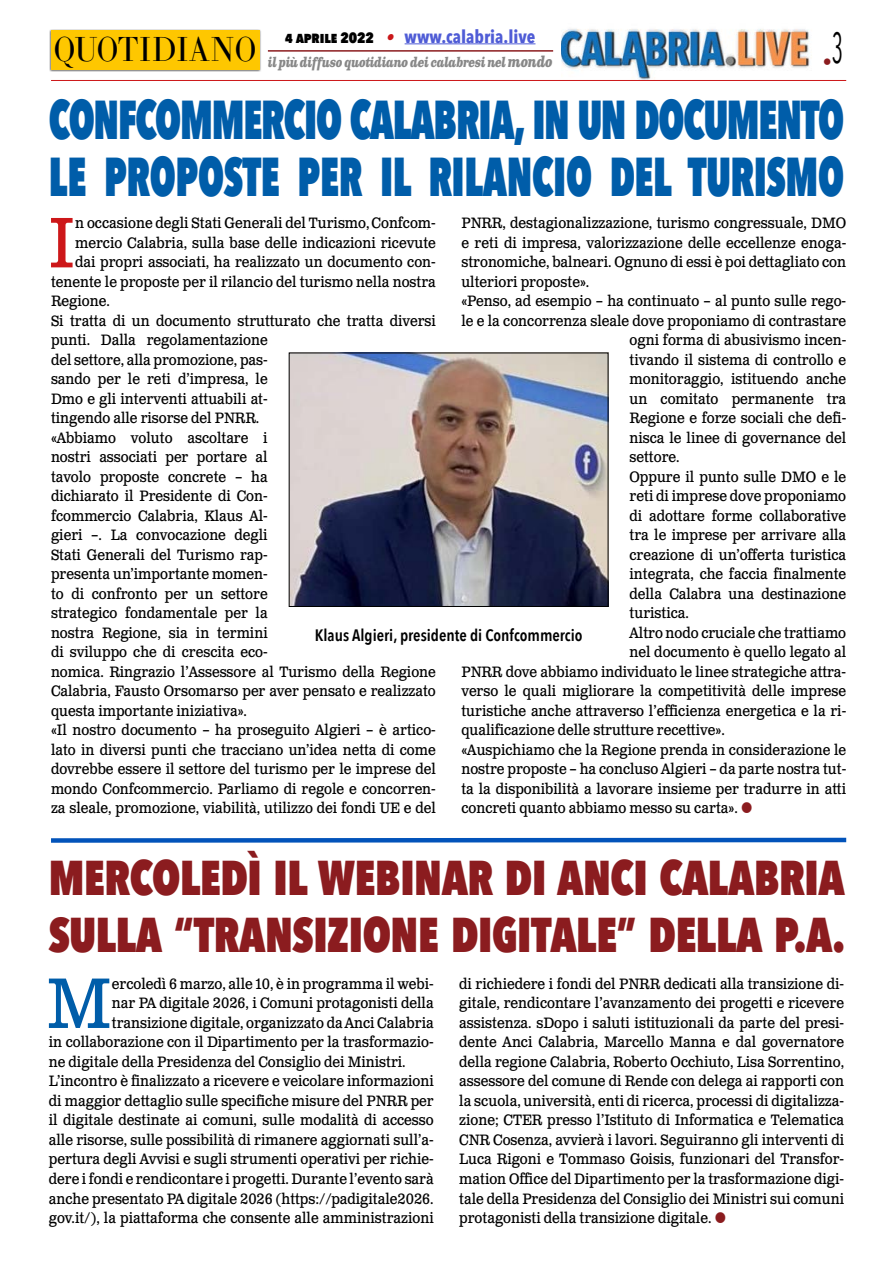
<style>
.page{position:relative;width:893px;height:1263px;background:#fff}
.page>*{position:absolute;margin:0;border:0;box-sizing:border-box;transform-origin:0 0}
.t1{font:71.25px "Clarendon Text Pro";color:#cd1719;scale:.9 1}
.t2{font:71.25px "Clarendon Text Pro";color:#005da9;scale:.9 1}
.t3{font:800 54.6px/57px "Avenir Next Condensed";letter-spacing:-.03em;color:#005da9;scale:.75 1}
.t4{font:800 48.75px/57px "Avenir Next Condensed";letter-spacing:-.01em;color:#8b1c1f;scale:.91 1}
.t5{font:34.2px "LTC Bodoni 175 Pro";color:#000;scale:.88 1}
.t6{font:700 18px "Avenir Next Condensed";color:#4f5cd6}
.t7{font:18px "Avenir Next Condensed";color:#8b1c1f}
.t8{font:600 16.5px "Avenir Next Condensed";color:#000}
.t9{font:15px/19.5px "Clarendon Text Pro";color:#000;text-align:justify;scale:.9 1}
.t10{font:italic 700 13.5px "Clarendon Text Pro";letter-spacing:-.05em;color:#878787;scale:.79 1}
.s1{font-weight:800;font-size:15px;color:#000}
.s2{font-family:"Clarendon Text Pro";font-style:italic;font-size:16.5px;color:#ca181a}
.s3{font-size:15px}
</style>
<div class="page">
<img style="left:561px;top:29px;width:249px;height:51px">
<hr style="left:51px;top:80px;width:795px;height:1px;background:#cd1719">
<div style="left:49px;top:29px;width:212px;height:43px;background:#000;opacity:.75"></div>
<div style="left:51px;top:31px;width:208px;height:39px;background:#fec700"></div>
<hr style="left:405px;top:43px;width:130px;height:1px;background:#4f5cd6">
<hr style="left:268px;top:50px;width:285px;height:2px;background:#8b1c1f">
<img style="left:291px;top:355px;width:315px;height:250px">
<div style="left:289px;top:353px;width:319px;height:254px;border:1px solid #000"></div>
<svg style="left:51px;top:837px;width:796px;height:6px;background:#417dcb"></svg>
<h3 class="t5" style="left:54px;top:27px;width:232px">QUOTIDIANO</h3>
<p class="t6" style="left:285px;top:25px;width:252px"><span class="s1">4 aprile 2022</span> <span class="s2">•</span> www.calabria.live</p>
<p class="t10" style="left:268px;top:53px;width:362px">il più diffuso quotidiano dei calabresi nel <span class="s3">mondo</span></p>
<p class="t7" style="left:823px;top:46px;width:22px">•<sup>3</sup></p>
<h2 class="t3" style="left:49px;top:90px;width:1062px">CONFCOMMERCIO CALABRIA, IN UN DOCUMENTO<br>LE PROPOSTE PER IL RILANCIO DEL TURISMO</h2>
<h1 class="t1" style="left:49px;top:200px;width:31px">I</h1>
<p class="t9" style="left:75px;top:214px;width:402px">n occasione degli Stati Generali del Turismo, Confcom-</p>
<p class="t9" style="left:461px;top:214px;width:429px">PNRR, destagionalizzazione, turismo congressuale, DMO</p>
<p class="t9" style="left:461px;top:234px;width:429px">e reti di impresa, valorizzazione delle eccellenze enoga-</p>
<p class="t9" style="left:461px;top:253px;width:429px">stronomiche, balneari. Ognuno di essi è poi dettagliato con</p>
<p class="t9" style="left:461px;top:273px;width:144px">ulteriori proposte».</p>
<p class="t9" style="left:461px;top:292px;width:429px">«Penso, ad esempio – ha continuato – al punto sulle rego-</p>
<p class="t9" style="left:461px;top:312px;width:429px">le e la concorrenza sleale dove proponiamo di contrastare</p>
<p class="t9" style="left:629px;top:331px;width:242px">ogni forma di abusivismo incen-</p>
<p class="t9" style="left:629px;top:351px;width:242px">tivando il sistema di controllo e</p>
<p class="t9" style="left:629px;top:370px;width:242px">monitoraggio, istituendo anche</p>
<p class="t9" style="left:629px;top:390px;width:242px">un comitato permanente tra</p>
<p class="t9" style="left:629px;top:409px;width:242px">Regione e forze sociali che defi-</p>
<p class="t9" style="left:629px;top:429px;width:242px">nisca le linee di governance del</p>
<p class="t9" style="left:629px;top:448px;width:57px">settore.</p>
<p class="t9" style="left:629px;top:468px;width:242px">Oppure il punto sulle DMO e le</p>
<p class="t9" style="left:629px;top:487px;width:242px">reti di imprese dove proponiamo</p>
<p class="t9" style="left:629px;top:507px;width:242px">di adottare forme collaborative</p>
<p class="t9" style="left:629px;top:526px;width:242px">tra le imprese per arrivare alla</p>
<p class="t9" style="left:629px;top:546px;width:242px">creazione di un’offerta turistica</p>
<p class="t9" style="left:629px;top:565px;width:242px">integrata, che faccia finalmente</p>
<p class="t9" style="left:629px;top:585px;width:242px">della Calabra una destinazione</p>
<p class="t9" style="left:629px;top:604px;width:68px">turistica.</p>
<p class="t9" style="left:629px;top:624px;width:242px">Altro nodo cruciale che trattiamo</p>
<p class="t9" style="left:629px;top:643px;width:242px">nel documento è quello legato al</p>
<p class="t9" style="left:461px;top:663px;width:429px">PNRR dove abbiamo individuato le linee strategiche attra-</p>
<p class="t9" style="left:461px;top:682px;width:429px">verso le quali migliorare la competitività delle imprese</p>
<p class="t9" style="left:461px;top:702px;width:429px">turistiche anche attraverso l’efficienza energetica e la ri-</p>
<p class="t9" style="left:461px;top:721px;width:294px">qualificazione delle strutture recettive».</p>
<p class="t9" style="left:461px;top:741px;width:429px">«Auspichiamo che la Regione prenda in considerazione le</p>
<p class="t9" style="left:461px;top:760px;width:429px">nostre proposte – ha concluso Algieri – da parte nostra tut-</p>
<p class="t9" style="left:461px;top:780px;width:429px">ta la disponibilità a lavorare insieme per tradurre in atti</p>
<p class="t9" style="left:461px;top:799px;width:309px">concreti quanto abbiamo messo su carta».</p>
<h3 class="t4" style="left:49px;top:849px;width:877px">MERCOLEDÌ IL WEBINAR DI ANCI CALABRIA<br>SULLA “TRANSIZIONE DIGITALE” DELLA P.A.</h3>
<h1 class="t2" style="left:46px;top:960px;width:74px">M</h1>
<p class="t9" style="left:112px;top:975px;width:359px">ercoledì 6 marzo, alle 10, è in programma il webi-</p>
<p class="t9" style="left:75px;top:234px;width:402px">mercio Calabria, sulla base delle indicazioni ricevute</p>
<p class="t9" style="left:75px;top:253px;width:402px">dai propri associati, ha realizzato un documento con-</p>
<p class="t9" style="left:51px;top:273px;width:429px">tenente le proposte per il rilancio del turismo nella nostra</p>
<p class="t9" style="left:51px;top:292px;width:67px">Regione.</p>
<p class="t9" style="left:51px;top:312px;width:429px">Si tratta di un documento strutturato che tratta diversi</p>
<p class="t9" style="left:51px;top:331px;width:242px">punti. Dalla regolamentazione</p>
<p class="t9" style="left:51px;top:351px;width:242px">del settore, alla promozione, pas-</p>
<p class="t9" style="left:51px;top:370px;width:242px">sando per le reti d’impresa, le</p>
<p class="t9" style="left:51px;top:390px;width:242px">Dmo e gli interventi attuabili at-</p>
<p class="t9" style="left:51px;top:409px;width:233px">tingendo alle risorse del PNRR.</p>
<p class="t9" style="left:51px;top:429px;width:242px">«Abbiamo voluto ascoltare i</p>
<p class="t9" style="left:51px;top:448px;width:242px">nostri associati per portare al</p>
<p class="t9" style="left:51px;top:468px;width:242px">tavolo proposte concrete – ha</p>
<p class="t9" style="left:51px;top:487px;width:242px">dichiarato il Presidente di Con-</p>
<p class="t9" style="left:51px;top:507px;width:242px">fcommercio Calabria, Klaus Al-</p>
<p class="t9" style="left:51px;top:526px;width:242px">gieri –. La convocazione degli</p>
<p class="t9" style="left:51px;top:546px;width:242px">Stati Generali del Turismo rap-</p>
<p class="t9" style="left:51px;top:565px;width:242px">presenta un’importante momen-</p>
<p class="t9" style="left:51px;top:585px;width:242px">to di confronto per un settore</p>
<p class="t9" style="left:51px;top:604px;width:242px">strategico fondamentale per la</p>
<p class="t9" style="left:51px;top:624px;width:242px">nostra Regione, sia in termini</p>
<p class="t9" style="left:51px;top:643px;width:242px">di sviluppo che di crescita eco-</p>
<p class="t9" style="left:51px;top:663px;width:429px">nomica. Ringrazio l’Assessore al Turismo della Regione</p>
<p class="t9" style="left:51px;top:682px;width:429px">Calabria, Fausto Orsomarso per aver pensato e realizzato</p>
<p class="t9" style="left:51px;top:702px;width:219px">questa importante iniziativa».</p>
<p class="t9" style="left:51px;top:721px;width:429px">«Il nostro documento – ha proseguito Algieri – è artico-</p>
<p class="t9" style="left:51px;top:741px;width:429px">lato in diversi punti che tracciano un’idea netta di come</p>
<p class="t9" style="left:51px;top:760px;width:429px">dovrebbe essere il settore del turismo per le imprese del</p>
<p class="t9" style="left:51px;top:780px;width:429px">mondo Confcommercio. Parliamo di regole e concorren-</p>
<p class="t9" style="left:51px;top:799px;width:429px">za sleale, promozione, viabilità, utilizzo dei fondi UE e del</p>
<p class="t8" style="left:315px;top:620px;width:269px">Klaus Algieri, presidente di Confcommercio</p>
<p class="t9" style="left:459px;top:975px;width:429px">di richiedere i fondi del PNRR dedicati alla transizione di&shy;gitale, rendicontare l’avanzamento dei progetti e ricevere assistenza. sDopo i saluti istituzionali da parte del presi&shy;dente Anci Calabria, Marcello Manna e dal governatore della regione Calabria, Roberto Occhiuto, Lisa Sorrentino, assessore del comune di Rende con delega ai rapporti con la scuola, università, enti di ricerca, processi di digitalizza&shy;zione; CTER presso l’Istituto di Informatica e Telematica CNR Cosenza, avvierà i lavori. Seguiranno gli interventi di Luca Rigoni e Tommaso Goisis, funzionari del Transfor&shy;mation Office del Dipartimento per la trasformazione digi&shy;tale della Presidenza del Consiglio dei Ministri sui comuni protagonisti della transizione digitale.</p>
<p class="t9" style="left:112px;top:994px;width:359px">nar PA digitale 2026, i Comuni protagonisti della</p>
<p class="t9" style="left:112px;top:1014px;width:359px">transizione digitale, organizzato da Anci Calabria</p>
<p class="t9" style="left:49px;top:1033px;width:429px">in collaborazione con il Dipartimento per la trasformazio-</p>
<p class="t9" style="left:49px;top:1053px;width:398px">ne digitale della Presidenza del Consiglio dei Ministri.</p>
<p class="t9" style="left:49px;top:1072px;width:429px">L’incontro è finalizzato a ricevere e veicolare informazioni</p>
<p class="t9" style="left:49px;top:1092px;width:429px">di maggior dettaglio sulle specifiche misure del PNRR per</p>
<p class="t9" style="left:49px;top:1111px;width:429px">il digitale destinate ai comuni, sulle modalità di accesso</p>
<p class="t9" style="left:49px;top:1131px;width:429px">alle risorse, sulle possibilità di rimanere aggiornati sull’a-</p>
<p class="t9" style="left:49px;top:1150px;width:429px">pertura degli Avvisi e sugli strumenti operativi per richie-</p>
<p class="t9" style="left:49px;top:1170px;width:429px">dere i fondi e rendicontare i progetti. Durante l’evento sarà</p>
<p class="t9" style="left:49px;top:1189px;width:429px">anche presentato PA digitale 2026 (https://padigitale2026.</p>
<p class="t9" style="left:49px;top:1209px;width:429px">gov.it/), la piattaforma che consente alle amministrazioni</p>
</div>
